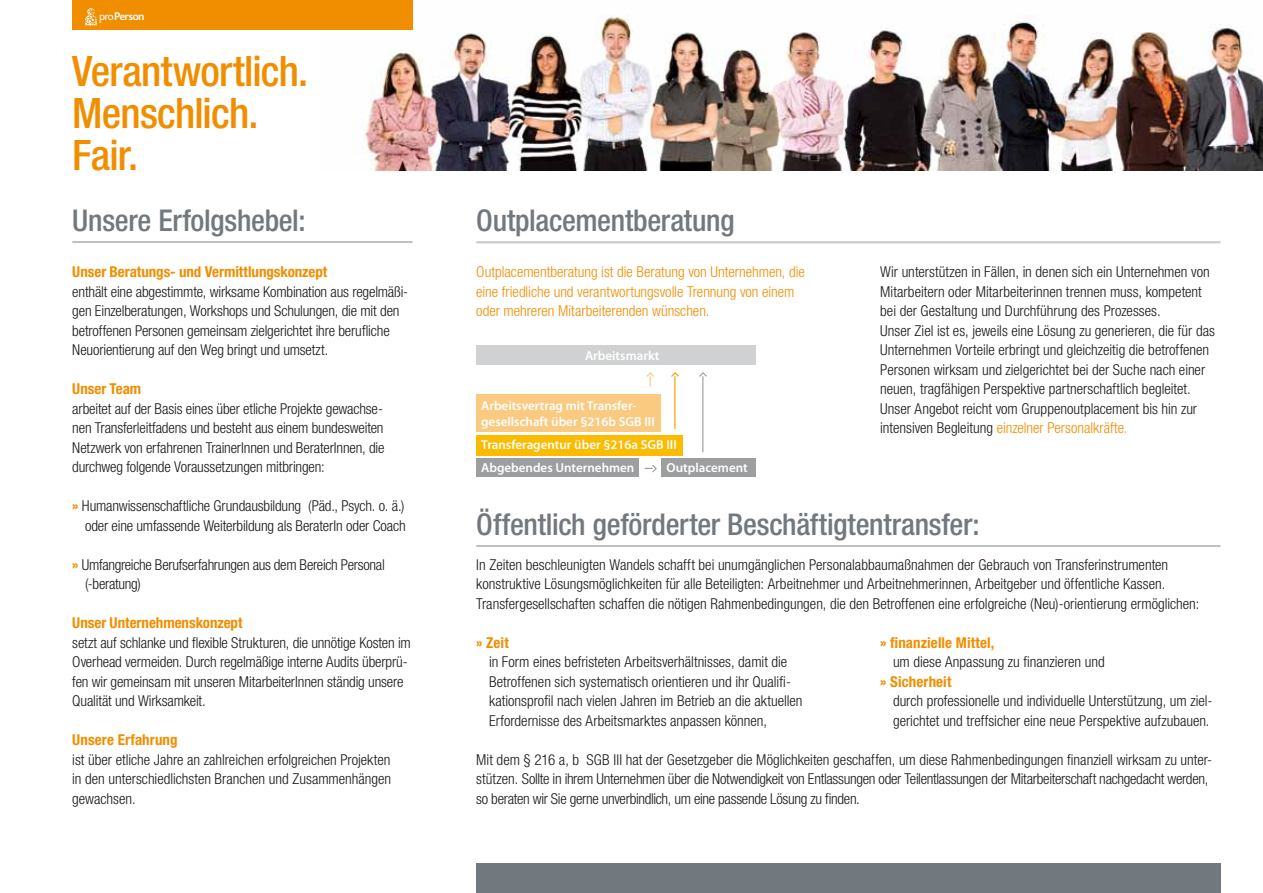
<style>
.page{position:relative;width:1263px;height:893px;background:#fff}
.page>*{position:absolute;margin:0;border:0;box-sizing:border-box;transform-origin:0 0}
.t1{font:500 condensed 42px/42px "Helvetica Neue LT Std";letter-spacing:-.02em;color:#f18e00}
.t2{font:500 condensed 30px "Helvetica Neue LT Std";letter-spacing:-.01em;color:#72797e}
.t3{font:300 condensed 15px/19.5px "Helvetica Neue LT Std";color:#1a171c}
.t4{font:300 condensed 15px/19.5px "Helvetica Neue LT Std";color:#f18e00}
.t5{font:700 condensed 15px "Helvetica Neue LT Std";color:#f18e00}
.t6{font:300 condensed 15px/19.5px "Helvetica Neue LT Std";letter-spacing:-.02em;color:#1a171c}
.t7{font:600 13.05px/15.6px "Myriad Pro";color:#fff}
.t8{font:500 11.55px "Today SH";letter-spacing:-.015em;color:#fff}
.s1{font-weight:400}
.s2{font-weight:700;color:#f18e00}
.s3{color:#f18e00}
</style>
<div class="page">
<img style="left:362px;top:0;width:901px;height:170px">
<div style="left:72px;top:0;width:340px;height:30px;background:#f18e00"></div>
<div style="left:476px;top:863px;width:744px;height:30px;background:#72797e"></div>
<hr style="left:72px;top:241px;width:340px;height:1px;background:#b9bfc3">
<hr style="left:72px;top:242px;width:340px;height:1px;background:#b9bfc3">
<hr style="left:476px;top:545px;width:744px;height:1px;background:#b9bfc3">
<hr style="left:476px;top:546px;width:744px;height:1px;background:#b9bfc3">
<hr style="left:476px;top:241px;width:744px;height:1px;background:#b9bfc3">
<hr style="left:476px;top:243px;width:744px;height:1px;background:#b9bfc3">
<svg style="left:85px;top:8px;width:12px;height:18px"></svg>
<div style="left:476px;top:458px;width:163px;height:19px;background:#9c9e9f"></div>
<div style="left:476px;top:345px;width:280px;height:19px;background:#d0d1d2"></div>
<div style="left:476px;top:435px;width:207px;height:20px;background:#fabb00"></div>
<div style="left:661px;top:458px;width:95px;height:19px;background:#9c9e9f"></div>
<div style="left:476px;top:395px;width:185px;height:37px;background:#fbca81"></div>
<svg style="left:645px;top:465px;width:12px;height:8px"></svg>
<hr style="left:674px;top:376px;width:1px;height:53px;background:#f49e00">
<svg style="left:671px;top:372px;width:8px;height:6px"></svg>
<svg style="left:646px;top:372px;width:8px;height:15px"></svg>
<hr style="left:702px;top:376px;width:1px;height:76px;background:#9c9e9f">
<svg style="left:699px;top:372px;width:8px;height:6px"></svg>
<p class="t8" style="left:99px;top:10px;width:46px"><span class="s1">pro</span>Person</p>
<h1 class="t1" style="left:72px;top:50px;width:237px">Verantwortlich.<br>Menschlich.<br>Fair.</h1>
<h2 class="t2" style="left:72px;top:202px;width:235px">Unsere Erfolgshebel:</h2>
<p class="t5" style="left:72px;top:263px;width:257px">Unser Beratungs- und Vermittlungskonzept</p>
<p class="t3" style="left:72px;top:282px;width:337px">enthält eine abgestimmte, wirksame Kombination aus regelmäßi&shy;gen Einzelberatungen, Workshops und Schulungen, die mit den betroffenen Personen gemeinsam zielgerichtet ihre berufliche Neuorientierung auf den Weg bringt und umsetzt.</p>
<p class="t5" style="left:72px;top:380px;width:70px">Unser Team</p>
<p class="t3" style="left:72px;top:399px;width:314px;text-align:justify">arbeitet auf der Basis eines über etliche Projekte gewachse&shy;nen Transferleitfadens und besteht aus einem bundesweiten Netzwerk von erfahrenen TrainerInnen und BeraterInnen, die durchweg folgende Voraussetzungen mitbringen:</p>
<p class="t3" style="left:72px;top:496px;width:335px;text-align:right"><span class="s2">»</span> Humanwissenschaftliche Grundausbildung (Päd., Psych. o. ä.) oder eine umfassende Weiterbildung als BeraterIn oder Coach</p>
<p class="t6" style="left:85px;top:555px;width:301px;text-indent:-13px"><span class="s2">»</span> Umfangreiche Berufserfahrungen aus dem Bereich Personal (-beratung)</p>
<p class="t5" style="left:72px;top:614px;width:172px">Unser Unternehmenskonzept</p>
<p class="t3" style="left:72px;top:633px;width:340px">setzt auf schlanke und flexible Strukturen, die unnötige Kosten im Overhead vermeiden. Durch regelmäßige interne Audits überprü&shy;fen wir gemeinsam mit unseren MitarbeiterInnen ständig unsere Qualität und Wirksamkeit.</p>
<p class="t5" style="left:72px;top:731px;width:107px">Unsere Erfahrung</p>
<p class="t3" style="left:72px;top:750px;width:320px;text-align:justify">ist über etliche Jahre an zahlreichen erfolgreichen Projekten in den unterschiedlichsten Branchen und Zusammenhängen gewachsen.</p>
<h2 class="t2" style="left:476px;top:202px;width:260px">Outplacementberatung</h2>
<p class="t4" style="left:476px;top:262px;width:330px">Outplacementberatung ist die Beratung von Unternehmen, die eine friedliche und verantwortungsvolle Trennung von einem oder mehreren Mitarbeiterenden wünschen.</p>
<p class="t7" style="left:585px;top:347px;width:76px">Arbeitsmarkt</p>
<p class="t7" style="left:481px;top:397px;width:175px">Arbeitsvertrag mit Transfer&shy;gesellschaft über §216b SGB III</p>
<p class="t7" style="left:481px;top:437px;width:197px">Transferagentur über §216a SGB III</p>
<p class="t7" style="left:481px;top:460px;width:155px">Abgebendes Unternehmen</p>
<p class="t7" style="left:667px;top:460px;width:83px">Outplacement</p>
<p class="t3" style="left:880px;top:262px;width:336px">Wir unterstützen in Fällen, in denen sich ein Unternehmen von Mitarbeitern oder Mitarbeiterinnen trennen muss, kompetent bei der Gestaltung und Durchführung des Prozesses.<br>Unser Ziel ist es, jeweils eine Lösung zu generieren, die für das Unternehmen Vorteile erbringt und gleichzeitig die betroffenen Personen wirksam und zielgerichtet bei der Suche nach einer neuen, tragfähigen Perspektive partnerschaftlich begleitet.<br>Unser Angebot reicht vom Gruppenoutplacement bis hin zur intensiven Begleitung <span class="s3">einzelner Personalkräfte.</span></p>
<h2 class="t2" style="left:476px;top:506px;width:505px">Öffentlich geförderter Beschäftigtentransfer:</h2>
<p class="t3" style="left:476px;top:555px;width:724px">In Zeiten beschleunigten Wandels schafft bei unumgänglichen Personalabbaumaßnahmen der Gebrauch von Transferinstrumenten konstruktive Lösungsmöglichkeiten für alle Beteiligten: Arbeitnehmer und Arbeitnehmerinnen, Arbeitgeber und öffentliche Kassen.<br>Transfergesellschaften schaffen die nötigen Rahmenbedingungen, die den Betroffenen eine erfolgreiche (Neu)-orientierung ermöglichen:</p>
<p class="t5" style="left:880px;top:633px;width:116px">» finanzielle Mittel,</p>
<p class="t3" style="left:893px;top:652px;width:213px">um diese Anpassung zu finanzieren und</p>
<p class="t5" style="left:880px;top:672px;width:73px">» Sicherheit</p>
<p class="t3" style="left:893px;top:691px;width:321px">durch professionelle und individuelle Unterstützung, um ziel&shy;gerichtet und treffsicher eine neue Perspektive aufzubauen.</p>
<p class="t3" style="left:476px;top:750px;width:737px">Mit dem § 216 a, b SGB III hat der Gesetzgeber die Möglichkeiten geschaffen, um diese Rahmenbedingungen finanziell wirksam zu unter&shy;stützen. Sollte in ihrem Unternehmen über die Notwendigkeit von Entlassungen oder Teilentlassungen der Mitarbeiterschaft nachgedacht werden, so beraten wir Sie gerne unverbindlich, um eine passende Lösung zu finden.</p>
<p class="t5" style="left:476px;top:633px;width:34px">» Zeit</p>
<p class="t3" style="left:489px;top:652px;width:315px">in Form eines befristeten Arbeitsverhältnisses, damit die Betroffenen sich systematisch orientieren und ihr Qualifi&shy;kationsprofil nach vielen Jahren im Betrieb an die aktuellen Erfordernisse des Arbeitsmarktes anpassen können,</p>
</div>
